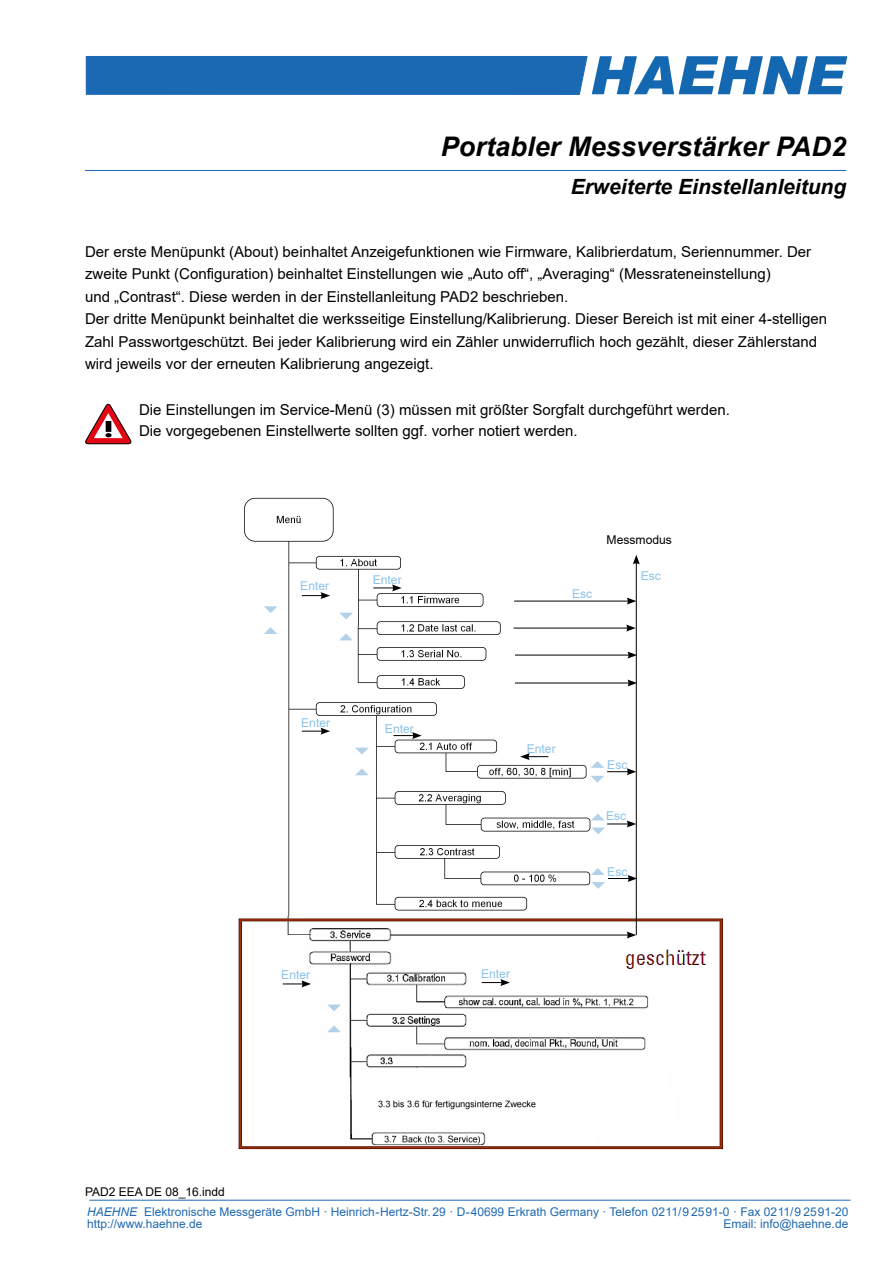
<style>
.page{position:relative;width:893px;height:1263px;background:#fff}
.page>*{position:absolute;margin:0;border:0;box-sizing:border-box;transform-origin:0 0}
.t1{font:italic 700 27px "Arial";letter-spacing:.005em;color:#000}
.t2{font:italic 700 21px "Arial";color:#000}
.t3{font:15px/22.5px "Arial";color:#000}
.t4{font:12.15px "Arial";color:#8ac2eb}
.t5{font:12.15px "Arial";color:#000}
.t6{font:12px/20.4px "Arial";color:#1f69b2}
.s1{color:#000}
.s2{font-style:italic}
</style>
<div class="page">
<hr style="left:89px;top:1200px;width:761px;height:1px;background:#1f69b2">
<svg style="left:85px;top:56px;width:762px;height:38px;background:#3a7ebc"></svg>
<img style="left:244px;top:497px;width:350px;height:420px">
<img style="left:238px;top:917px;width:485px;height:233px">
<svg style="left:520px;top:753px;width:28px;height:7px"></svg>
<svg style="left:302px;top:592px;width:28px;height:7px"></svg>
<svg style="left:393px;top:732px;width:29px;height:7px"></svg>
<svg style="left:302px;top:728px;width:28px;height:7px"></svg>
<svg style="left:373px;top:584px;width:29px;height:7px"></svg>
<hr style="left:636px;top:562px;width:1px;height:373px;background:#000">
<svg style="left:633px;top:555px;width:7px;height:9px"></svg>
<hr style="left:515px;top:683px;width:115px;height:1px;background:#000">
<svg style="left:627px;top:679px;width:10px;height:7px"></svg>
<hr style="left:515px;top:655px;width:115px;height:1px;background:#000">
<svg style="left:627px;top:651px;width:10px;height:8px"></svg>
<hr style="left:514px;top:628px;width:114px;height:1px;background:#000">
<svg style="left:626px;top:624px;width:10px;height:8px"></svg>
<hr style="left:514px;top:601px;width:115px;height:1px;background:#000">
<svg style="left:627px;top:598px;width:9px;height:7px"></svg>
<svg style="left:590px;top:761px;width:46px;height:22px"></svg>
<svg style="left:264px;top:627px;width:13px;height:7px"></svg>
<svg style="left:264px;top:606px;width:14px;height:7px"></svg>
<svg style="left:339px;top:633px;width:14px;height:7px"></svg>
<svg style="left:339px;top:613px;width:14px;height:7px"></svg>
<svg style="left:355px;top:768px;width:14px;height:7px"></svg>
<svg style="left:355px;top:748px;width:14px;height:6px"></svg>
<svg style="left:591px;top:813px;width:45px;height:21px"></svg>
<svg style="left:591px;top:868px;width:46px;height:21px"></svg>
<hr style="left:390px;top:934px;width:239px;height:1px;background:#000">
<svg style="left:627px;top:931px;width:9px;height:7px"></svg>
<svg style="left:85px;top:404px;width:47px;height:40px"></svg>
<svg style="left:327px;top:1025px;width:14px;height:7px"></svg>
<svg style="left:327px;top:1004px;width:14px;height:7px"></svg>
<svg style="left:283px;top:980px;width:28px;height:7px"></svg>
<svg style="left:482px;top:979px;width:28px;height:7px"></svg>
<hr style="left:85px;top:170px;width:761px;height:1px;background:#1f69b2">
<h1 class="t1" style="left:441px;top:128px;width:407px">Portabler Messverstärker PAD2</h1>
<h2 class="t2" style="left:571px;top:172px;width:277px">Erweiterte Einstellanleitung</h2>
<p class="t3" style="left:85px;top:240px;width:743px">Der erste Menüpunkt (About) beinhaltet Anzeigefunktionen wie Firmware, Kalibrierdatum, Seriennummer. Der zweite Punkt (Configuration) beinhaltet Einstellungen wie „Auto off“, „Averaging“ (Messrateneinstellung)<br>und „Contrast“. Diese werden in der Einstellanleitung PAD2 beschrieben.<br>Der dritte Menüpunkt beinhaltet die werksseitige Einstellung/Kalibrierung. Dieser Bereich ist mit einer 4-stelligen Zahl Passwortgeschützt. Bei jeder Kalibrierung wird ein Zähler unwiderruflich hoch gezählt, dieser Zählerstand wird jeweils vor der erneuten Kalibrierung angezeigt.</p>
<p class="t3" style="left:139px;top:400px;width:593px;line-height:21px">Die Einstellungen im Service-Menü (3) müssen mit größter Sorgfalt durchgeführt werden.<br>Die vorgegebenen Einstellwerte sollten ggf. vorher notiert werden.</p>
<p class="t4" style="left:300px;top:578px;width:31px">Enter</p>
<p class="t4" style="left:373px;top:571px;width:31px">Enter</p>
<p class="t4" style="left:572px;top:585px;width:22px">Esc</p>
<p class="t5" style="left:606px;top:531px;width:67px">Messmodus</p>
<p class="t4" style="left:641px;top:568px;width:22px">Esc</p>
<p class="t4" style="left:301px;top:714px;width:31px">Enter</p>
<p class="t4" style="left:385px;top:720px;width:31px">Enter</p>
<p class="t4" style="left:527px;top:741px;width:31px">Enter</p>
<p class="t4" style="left:281px;top:966px;width:31px">Enter</p>
<p class="t4" style="left:481px;top:965px;width:31px">Enter</p>
<p class="t4" style="left:607px;top:756px;width:22px">Esc</p>
<p class="t4" style="left:606px;top:807px;width:22px">Esc</p>
<p class="t4" style="left:607px;top:863px;width:22px">Esc</p>
<p class="t6" style="left:85px;top:1181px;width:765px"><span class="s1">PAD2 EEA DE 08_16.indd<br></span><span class="s2">HAEHNE</span> Elektronische Messgeräte GmbH · Heinrich-Hertz-Str. 29 · D-40699 Erkrath Germany · Telefon 0211/9 25 91-0 · Fax 0211/9 25 91-20</p>
<p class="t6" style="left:87px;top:1213px;width:117px">http://www.haehne.de</p>
<p class="t6" style="left:723px;top:1213px;width:126px">Email: info@haehne.de</p>
</div>
